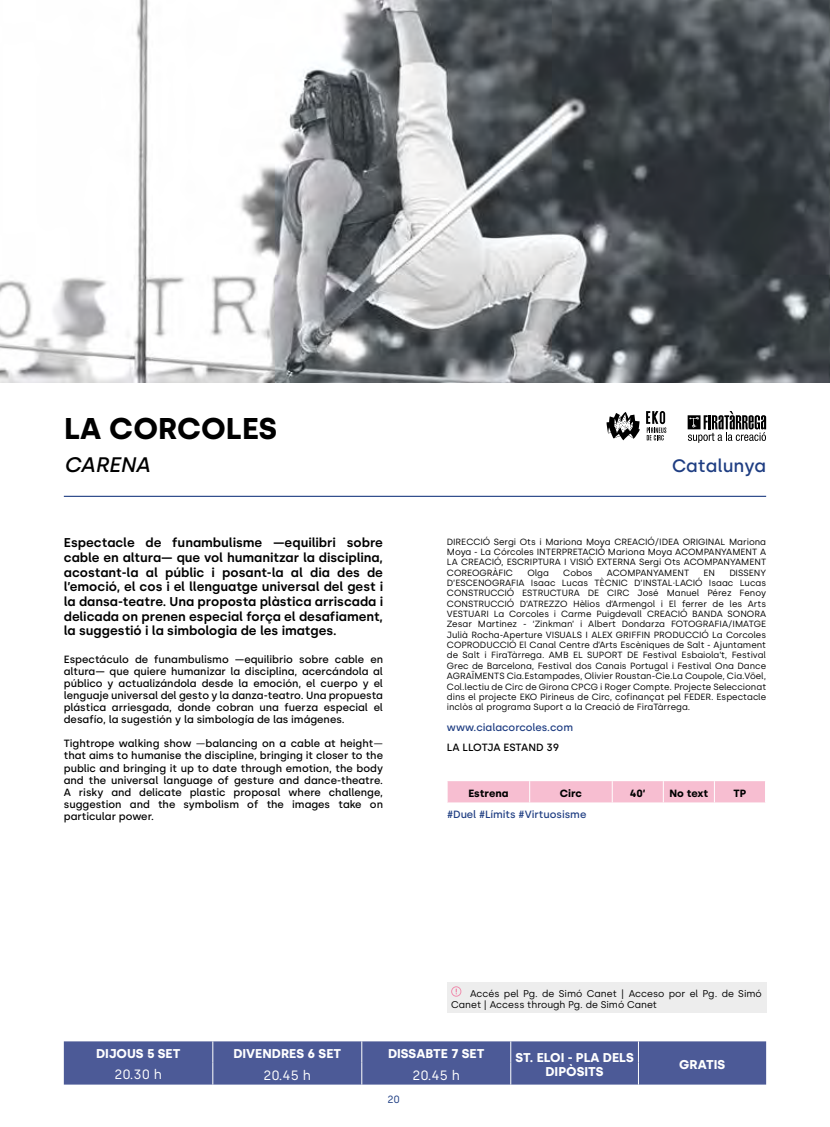
<style>
.page{position:relative;width:830px;height:1127px;background:#fff}
.page>*{position:absolute;margin:0;border:0;box-sizing:border-box;transform-origin:0 0}
.t1{font:700 30px "Silka";color:#000}
.t2{font:italic 500 21px "Silka";color:#000}
.t3{font:500 18px "Silka";color:#1e3d82}
.t4{font:13.5px "Silka";color:#fff}
.t5{font:600 12.75px/14.7px "Silka";color:#000;text-align:justify}
.t6{font:700 12.75px/14.7px "Silka";color:#fff;text-align:center}
.t7{font:500 10.5px/12px "Silka";color:#000;text-align:justify}
.t8{font:500 10.5px "Silka";color:#1e3d82}
.t9{font:700 10.5px "Silka";color:#000}
.t10{font:10.5px "Silka";color:#1e3d82}
.t11{font:9.75px/11.2px "Silka";color:#000}
.t12{font:9px/10.4px "Silka";color:#000;text-align:justify}
.s1{font-weight:400}
</style>
<div class="page">
<img style="left:0;top:0;width:829px;height:383px">
<svg style="left:447px;top:781px;width:318px;height:21px;background:#f7bfd2"></svg>
<hr style="left:64px;top:496px;width:701px;height:1px;background:#1e3d82">
<div style="left:446px;top:982px;width:319px;height:30px;background:#ededed"></div>
<svg style="left:451px;top:986px;width:10px;height:11px"></svg>
<svg style="left:687px;top:411px;width:78px;height:32px"></svg>
<div style="left:64px;top:1041px;width:701px;height:43px;background:#4c5a97"></div>
<svg style="left:646px;top:411px;width:20px;height:29px"></svg>
<svg style="left:606px;top:412px;width:33px;height:28px"></svg>
<h1 class="t1" style="left:64px;top:411px;width:214px">LA CORCOLES</h1>
<h2 class="t2" style="left:64px;top:452px;width:87px">CARENA</h2>
<p class="t5" style="left:64px;top:535px;width:320px">Espectacle de funambulisme —equilibri sobre cable en altura— que vol humanitzar la disciplina, acostant-la al públic i posant-la al dia des de l’emoció, el cos i el llenguatge universal del gest i la dansa-teatre. Una proposta plàstica arriscada i delicada on prenen especial força el desafiament, la suggestió i la simbologia de les imatges.</p>
<p class="t7" style="left:64px;top:653px;width:320px">Espectáculo de funambulismo —equilibrio sobre cable en altura— que quiere humanizar la disciplina, acercándola al público y actualizándola desde la emoción, el cuerpo y el lenguaje universal del gesto y la danza-teatro. Una propuesta plástica arriesgada, donde cobran una fuerza especial el desafío, la sugestión y la simbología de las imágenes.</p>
<p class="t7" style="left:64px;top:738px;width:320px">Tightrope walking show <span class="s1">—</span>balancing on a cable at height<span class="s1">— </span>that aims to humanise the discipline, bringing it closer to the public and bringing it up to date through emotion, the body and the universal language of gesture and dance-theatre.<br>A risky and delicate plastic proposal where challenge, suggestion and the symbolism of the images take on particular power.</p>
<h3 class="t3" style="left:671px;top:455px;width:96px">Catalunya</h3>
<p class="t12" style="left:446px;top:536px;width:320px">DIRECCIÓ Sergi Ots i Mariona Moya CREACIÓ/IDEA ORIGINAL Mariona Moya - La Córcoles INTERPRETACIÓ Mariona Moya ACOMPANYAMENT A LA CREACIÓ, ESCRIPTURA I VISIÓ EXTERNA Sergi Ots ACOMPANYAMENT COREOGRÀFIC</p>
<p class="t12" style="left:527px;top:567px;width:23px">Olga</p>
<p class="t12" style="left:563px;top:567px;width:31px">Cobos</p>
<p class="t12" style="left:606px;top:567px;width:84px">ACOMPANYAMENT</p>
<p class="t12" style="left:703px;top:567px;width:13px">EN</p>
<p class="t12" style="left:446px;top:567px;width:320px;text-indent:282px">DISSENY D’ESCENOGRAFIA Isaac Lucas TÈCNIC D’INSTAL·LACIÓ Isaac Lucas CONSTRUCCIÓ ESTRUCTURA DE CIRC José Manuel Pérez Fenoy CONSTRUCCIÓ D’ATREZZO Hèlios d’Armengol i El ferrer de les Arts VESTUARI La Corcoles i Carme Puigdevall CREACIÓ BANDA SONORA Zesar Martinez - ‘Zinkman’ i Albert Dondarza FOTOGRAFIA/IMATGE Julià Rocha-Aperture VISUALS I ALEX GRIFFIN PRODUCCIÓ La Corcoles COPRODUCCIÓ El Canal Centre d’Arts Escèniques de Salt - Ajuntament de Salt i FiraTàrrega. AMB EL SUPORT DE Festival Esbaiola’t, Festival Grec de Barcelona, Festival dos Canais Portugal i Festival Ona Dance AGRAÏMENTS Cia.Estampades, Olivier Roustan-Cie.La Coupole, Cia.Vöel, Col.lectiu de Circ de Girona CPCG i Roger Compte. Projecte Seleccionat dins el projecte EKO Pirineus de Circ, cofinançat pel FEDER. Espectacle inclòs al programa Suport a la Creació de FiraTàrrega.</p>
<p class="t8" style="left:446px;top:721px;width:128px">www.cialacorcoles.com</p>
<p class="t7" style="left:446px;top:742px;width:114px">LA LLOTJA ESTAND 39</p>
<p class="t9" style="left:468px;top:787px;width:41px">Estrena</p>
<p class="t9" style="left:559px;top:787px;width:24px">Circ</p>
<p class="t9" style="left:629px;top:787px;width:17px">40’</p>
<p class="t9" style="left:669px;top:787px;width:40px">No text</p>
<p class="t9" style="left:733px;top:787px;width:14px">TP</p>
<p class="t8" style="left:447px;top:808px;width:141px">#Duel #Límits #Virtuosisme</p>
<p class="t11" style="left:451px;top:987px;width:312px;text-indent:19px">Accés pel Pg. de Simó Canet | Acceso por el Pg. de Simó<br>Canet | Access through Pg. de Simó Canet</p>
<h3 class="t6" style="left:96px;top:1046px;width:86px">DIJOUS 5 SET</h3>
<h3 class="t6" style="left:233px;top:1046px;width:109px">DIVENDRES 6 SET</h3>
<h3 class="t6" style="left:388px;top:1046px;width:98px">DISSABTE 7 SET</h3>
<h3 class="t6" style="left:515px;top:1050px;width:120px">ST. ELOI - PLA DELS<br>DIPÒSITS</h3>
<h3 class="t6" style="left:679px;top:1057px;width:48px">GRATIS</h3>
<h3 class="t4" style="left:114px;top:1066px;width:49px">20.30 h</h3>
<h3 class="t4" style="left:263px;top:1067px;width:49px">20.45 h</h3>
<h3 class="t4" style="left:412px;top:1067px;width:49px">20.45 h</h3>
<p class="t10" style="left:387px;top:1093px;width:14px">20</p>
</div>
